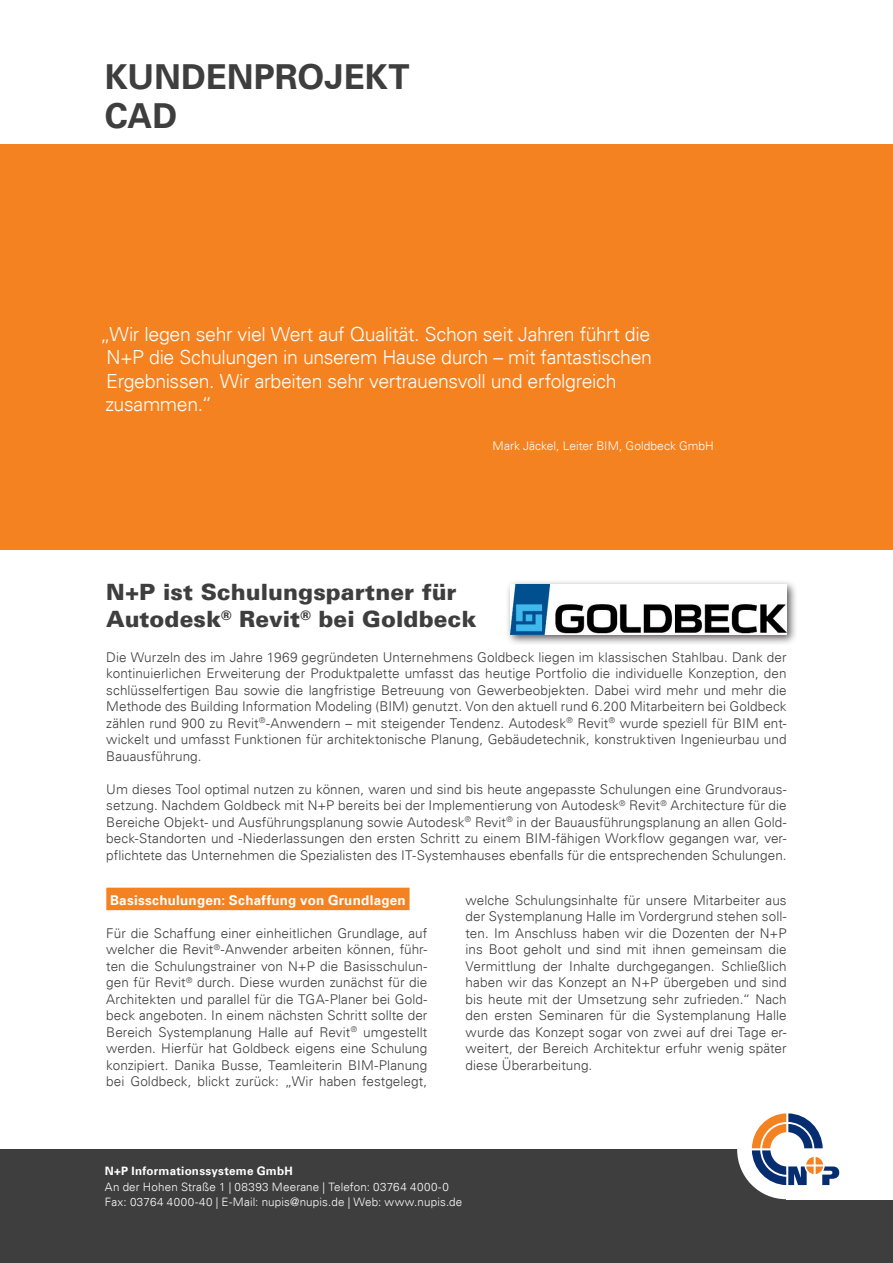
<style>
.page{position:relative;width:893px;height:1263px;background:#fff}
.page>*{position:absolute;margin:0;border:0;box-sizing:border-box;transform-origin:0 0}
.Headline_1{font:700 34.5px "Univers LT";letter-spacing:-.005em;color:#3e3e3f}
.Headline_2{font:900 22.5px "Univers LT";color:#3e3e3f}
.Headline_3{font:300 19.5px/23.4px "Univers LT";letter-spacing:-.02em;color:#fff}
.Headline_3-2{font:300 13.5px/16.5px "Univers LT";letter-spacing:.005em;color:#3e3e3f;text-align:justify}
.Headline_3-3{font:700 13.5px "Univers LT";letter-spacing:.015em;color:#fff}
.Headline_3-4{font:300 12px "Univers LT";color:#fff}
.t1{font:300 11.55px/15.8px "Univers LT";letter-spacing:.015em;color:#fff}
.t2{font:700 11.55px "Univers LT";letter-spacing:.02em;color:#fff}
</style>
<div class="page">
<div style="left:0;top:1149px;width:893px;height:114px;background:#3e3e3f"></div>
<div style="left:786px;top:1100px;width:107px;height:99px;background:#fff"></div>
<div style="left:737px;top:1100px;width:98px;height:99px;background:#fff;border-radius:50%"></div>
<svg style="left:752px;top:1113px;width:87px;height:72px"></svg>
<div style="left:0;top:145px;width:893px;height:405px;background:#f58220"></div>
<div style="left:106px;top:888px;width:304px;height:22px;background:#f58220"></div>
<div style="left:505px;top:579px;width:293px;height:66px;background:#231f20;opacity:.75"></div>
<img style="left:510px;top:585px;width:277px;height:49px">
<p class="Headline_1" style="left:105px;top:56px;width:306px">KUNDENPROJEKT</p>
<p class="Headline_1" style="left:105px;top:95px;width:74px">CAD</p>
<p class="Headline_3" style="left:100px;top:322px;width:554px">„Wir legen sehr viel Wert auf Qualität. Schon seit Jahren führt die N+P die Schulungen in unserem Hause durch – mit fantastischen Ergebnissen. Wir arbeiten sehr vertrauensvoll und erfolgreich zusammen.“</p>
<p class="Headline_3-4" style="left:493px;top:438px;width:223px">Mark Jäckel, Leiter BIM, Goldbeck GmbH</p>
<p class="Headline_2" style="left:106px;top:578px;width:352px">N+P ist Schulungspartner für</p>
<p class="Headline_2" style="left:106px;top:605px;width:372px">Autodesk<sup>®</sup> Revit<sup>®</sup> bei Goldbeck</p>
<p class="Headline_3-2" style="left:106px;top:649px;width:682px">Die Wurzeln des im Jahre 1969 gegründeten Unternehmens Goldbeck liegen im klassischen Stahlbau. Dank der kontinuierlichen Erweiterung der Produktpalette umfasst das heutige Portfolio die individuelle Konzeption, den schlüsselfertigen Bau sowie die langfristige Betreuung von Gewerbeobjekten. Dabei wird mehr und mehr die Methode des Building Information Modeling (BIM) genutzt. Von den aktuell rund 6.200 Mitarbeitern bei Goldbeck zählen rund 900 zu Revit<sup>®</sup>-Anwendern – mit steigender Tendenz. Autodesk<sup>®</sup> Revit<sup>®</sup> wurde speziell für BIM ent&shy;wickelt und umfasst Funktionen für architektonische Planung, Gebäudetechnik, konstruktiven Ingenieurbau und Bauausführung.</p>
<p class="Headline_3-2" style="left:106px;top:781px;width:682px">Um dieses Tool optimal nutzen zu können, waren und sind bis heute angepasste Schulungen eine Grundvoraus&shy;setzung. Nachdem Goldbeck mit N+P bereits bei der Implementierung von Autodesk<sup>®</sup> Revit<sup>®</sup> Architecture für die Bereiche Objekt- und Ausführungsplanung sowie Autodesk<sup>®</sup> Revit<sup>®</sup> in der Bauausführungsplanung an allen Gold&shy;beck-Standorten und -Niederlassungen den ersten Schritt zu einem BIM-fähigen Workflow gegangen war, ver&shy;pflichtete das Unternehmen die Spezialisten des IT-Systemhauses ebenfalls für die entsprechenden Schulungen.</p>
<p class="Headline_3-3" style="left:110px;top:892px;width:297px">Basisschulungen: Schaffung von Grundlagen</p>
<p class="Headline_3-2" style="left:106px;top:925px;width:323px">Für die Schaffung einer einheitlichen Grundlage, auf welcher die Revit<sup>®</sup>-Anwender arbeiten können, führ&shy;ten die Schulungstrainer von N+P die Basisschulun&shy;gen für Revit<sup>®</sup> durch. Diese wurden zunächst für die Architekten und parallel für die TGA-Planer bei Gold&shy;beck angeboten. In einem nächsten Schritt sollte der Bereich Systemplanung Halle auf Revit<sup>®</sup> umgestellt werden. Hierfür hat Goldbeck eigens eine Schulung konzipiert. Danika Busse, Teamleiterin BIM-Planung bei Goldbeck, blickt zurück: „Wir haben festgelegt,</p>
<p class="Headline_3-2" style="left:466px;top:892px;width:323px">welche Schulungsinhalte für unsere Mitarbeiter aus der Systemplanung Halle im Vordergrund stehen soll&shy;ten. Im Anschluss haben wir die Dozenten der N+P ins Boot geholt und sind mit ihnen gemeinsam die Vermittlung der Inhalte durchgegangen. Schließlich haben wir das Konzept an N+P übergeben und sind bis heute mit der Umsetzung sehr zufrieden.“ Nach den ersten Seminaren für die Systemplanung Halle wurde das Konzept sogar von zwei auf drei Tage er&shy;weitert, der Bereich Architektur erfuhr wenig später diese Überarbeitung.</p>
<p class="t2" style="left:105px;top:1164px;width:189px">N+P Informationssysteme GmbH</p>
<p class="t1" style="left:105px;top:1178px;width:359px">An der Hohen Straße 1 | 08393 Meerane | Telefon: 03764 4000-0<br>Fax: 03764 4000-40 | E-Mail: nupis@nupis.de | Web: www.nupis.de</p>
</div>
